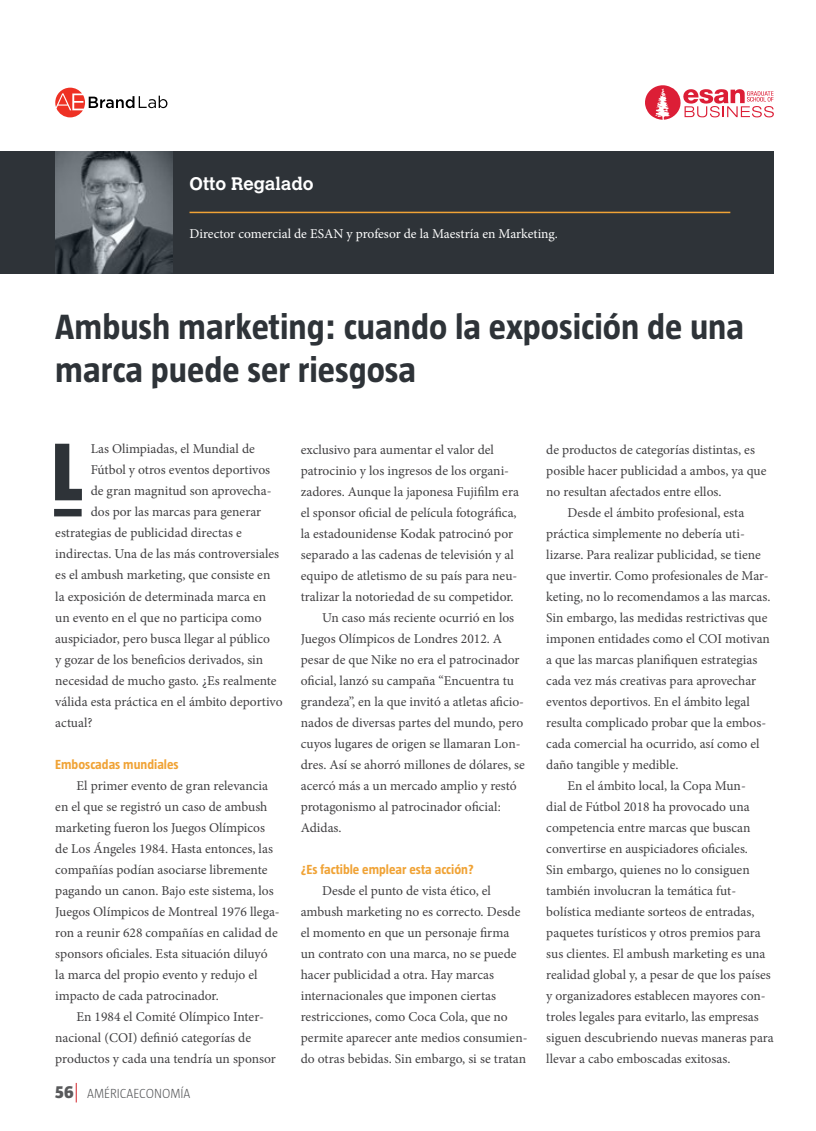
<style>
.page{position:relative;width:816px;height:1131px;background:#fff}
.page>*{position:absolute;margin:0;border:0;box-sizing:border-box;transform-origin:0 0}
.t1{font:800 84px "Taz";color:#2e3338}
.t2{font:700 36px/43.2px "Taz";color:#2e3338}
.t3{font:700 18px "Calvert MT Std";color:#fff}
.t4{font:13.5px/21px "Minion Pro";color:#414042}
.t5{font:13.5px "Minion Pro";color:#fff}
.t6{font:700 13.5px "Taz";color:#f0a336}
.t7{font:300 13.5px "Taz";color:#58595b}
.s1{font-weight:800;font-size:18px}
</style>
<div class="page">
<svg style="left:76px;top:1083px;width:1px;height:19px"></svg>
<div style="left:0;top:151px;width:774px;height:123px;background:#2e3338"></div>
<hr style="left:190px;top:212px;width:540px;height:1px;background:#f0a336">
<img style="left:55px;top:151px;width:117px;height:123px">
<div style="left:54px;top:509px;width:28px;height:7px;background:#2e3338"></div>
<svg style="left:55px;top:88px;width:112px;height:29px"></svg>
<svg style="left:645px;top:85px;width:129px;height:35px"></svg>
<h3 class="t3" style="left:190px;top:173px;width:126px">Otto Regalado</h3>
<p class="t5" style="left:190px;top:225px;width:370px">Director comercial de ESAN y profesor de la Maestría en Marketing.</p>
<h2 class="t2" style="left:55px;top:304px;width:690px">Ambush marketing: cuando la exposición de una marca puede ser riesgosa</h2>
<h1 class="t1" style="left:51px;top:425px;width:33px">L</h1>
<p class="t4" style="left:91px;top:439px;width:166px">Las Olimpiadas, el Mundial de</p>
<p class="t4" style="left:91px;top:460px;width:181px">Fútbol y otros eventos deportivos</p>
<p class="t4" style="left:91px;top:481px;width:182px">de gran magnitud son aprovecha-</p>
<p class="t4" style="left:91px;top:502px;width:172px">dos por las marcas para generar</p>
<p class="t4" style="left:55px;top:523px;width:188px">estrategias de publicidad directas e</p>
<p class="t4" style="left:55px;top:544px;width:225px">indirectas. Una de las más controversiales</p>
<p class="t4" style="left:55px;top:565px;width:217px">es el ambush marketing, que consiste en</p>
<p class="t4" style="left:55px;top:586px;width:212px">la exposición de determinada marca en</p>
<p class="t4" style="left:55px;top:607px;width:208px">un evento en el que no participa como</p>
<p class="t4" style="left:55px;top:628px;width:216px">auspiciador, pero busca llegar al público</p>
<p class="t4" style="left:55px;top:649px;width:210px">y gozar de los beneficios derivados, sin</p>
<p class="t4" style="left:55px;top:670px;width:223px">necesidad de mucho gasto. ¿Es realmente</p>
<p class="t4" style="left:55px;top:691px;width:229px">válida esta práctica en el ámbito deportivo</p>
<p class="t4" style="left:55px;top:712px;width:39px">actual?</p>
<p class="t6" style="left:55px;top:756px;width:125px">Emboscadas mundiales</p>
<p class="t4" style="left:55px;top:775px;width:226px;text-indent:21px">El primer evento de gran relevancia en el que se registró un caso de ambush marketing fueron los Juegos Olímpicos de Los Ángeles 1984. Hasta entonces, las compañías podían asociarse libremente pagando un canon. Bajo este sistema, los Juegos Olímpicos de Montreal 1976 llega&shy;ron a reunir 628 compañías en calidad de sponsors oficiales. Esta situación diluyó la marca del propio evento y redujo el impacto de cada patrocinador.</p>
<p class="t4" style="left:55px;top:1006px;width:222px;text-indent:21px">En 1984 el Comité Olímpico Inter&shy;nacional (COI) definió categorías de productos y cada una tendría un sponsor</p>
<p class="t7" style="left:55px;top:1086px;width:137px"><span class="s1">56</span> AMÉRICAECONOMÍA</p>
<p class="t4" style="left:301px;top:439px;width:195px">exclusivo para aumentar el valor del</p>
<p class="t4" style="left:301px;top:460px;width:210px">patrocinio y los ingresos de los organi-</p>
<p class="t4" style="left:301px;top:481px;width:220px">zadores. Aunque la japonesa Fujifilm era</p>
<p class="t4" style="left:301px;top:502px;width:217px">el sponsor oficial de película fotográfica,</p>
<p class="t4" style="left:301px;top:523px;width:214px">la estadounidense Kodak patrocinó por</p>
<p class="t4" style="left:301px;top:544px;width:215px">separado a las cadenas de televisión y al</p>
<p class="t4" style="left:301px;top:565px;width:218px">equipo de atletismo de su país para neu-</p>
<p class="t4" style="left:301px;top:586px;width:214px">tralizar la notoriedad de su competidor.</p>
<p class="t4" style="left:322px;top:607px;width:194px">Un caso más reciente ocurrió en los</p>
<p class="t4" style="left:301px;top:628px;width:203px">Juegos Olímpicos de Londres 2012. A</p>
<p class="t4" style="left:301px;top:649px;width:220px">pesar de que Nike no era el patrocinador</p>
<p class="t4" style="left:301px;top:670px;width:215px">oficial, lanzó su campaña “Encuentra tu</p>
<p class="t4" style="left:301px;top:691px;width:225px">grandeza”, en la que invitó a atletas aficio-</p>
<p class="t4" style="left:301px;top:712px;width:224px">nados de diversas partes del mundo, pero</p>
<p class="t4" style="left:301px;top:733px;width:221px">cuyos lugares de origen se llamaran Lon-</p>
<p class="t4" style="left:301px;top:754px;width:226px">dres. Así se ahorró millones de dólares, se</p>
<p class="t4" style="left:301px;top:775px;width:217px">acercó más a un mercado amplio y restó</p>
<p class="t4" style="left:301px;top:796px;width:201px">protagonismo al patrocinador oficial:</p>
<p class="t4" style="left:301px;top:817px;width:42px">Adidas.</p>
<p class="t6" style="left:301px;top:862px;width:175px">¿Es factible emplear esta acción?</p>
<p class="t4" style="left:301px;top:880px;width:228px;text-indent:21px">Desde el punto de vista ético, el ambush marketing no es correcto. Desde el momento en que un personaje firma<br>un contrato con una marca, no se puede hacer publicidad a otra. Hay marcas internacionales que imponen ciertas restricciones, como Coca Cola, que no permite aparecer ante medios consumien&shy;do otras bebidas. Sin embargo, si se tratan</p>
<p class="t4" style="left:546px;top:439px;width:210px">de productos de categorías distintas, es</p>
<p class="t4" style="left:546px;top:460px;width:222px">posible hacer publicidad a ambos, ya que</p>
<p class="t4" style="left:546px;top:481px;width:177px">no resultan afectados entre ellos.</p>
<p class="t4" style="left:568px;top:502px;width:178px">Desde el ámbito profesional, esta</p>
<p class="t4" style="left:546px;top:523px;width:200px">práctica simplemente no debería uti-</p>
<p class="t4" style="left:546px;top:544px;width:216px">lizarse. Para realizar publicidad, se tiene</p>
<p class="t4" style="left:546px;top:565px;width:224px">que invertir. Como profesionales de Mar-</p>
<p class="t4" style="left:546px;top:586px;width:226px">keting, no lo recomendamos a las marcas.</p>
<p class="t4" style="left:546px;top:607px;width:223px">Sin embargo, las medidas restrictivas que</p>
<p class="t4" style="left:546px;top:628px;width:225px">imponen entidades como el COI motivan</p>
<p class="t4" style="left:546px;top:649px;width:213px">a que las marcas planifiquen estrategias</p>
<p class="t4" style="left:546px;top:670px;width:211px">cada vez más creativas para aprovechar</p>
<p class="t4" style="left:546px;top:691px;width:205px">eventos deportivos. En el ámbito legal</p>
<p class="t4" style="left:546px;top:712px;width:221px">resulta complicado probar que la embos-</p>
<p class="t4" style="left:546px;top:733px;width:215px">cada comercial ha ocurrido, así como el</p>
<p class="t4" style="left:546px;top:754px;width:134px">daño tangible y medible.</p>
<p class="t4" style="left:568px;top:775px;width:180px">En el ámbito local, la Copa Mun-</p>
<p class="t4" style="left:546px;top:796px;width:205px">dial de Fútbol 2018 ha provocado una</p>
<p class="t4" style="left:546px;top:817px;width:206px">competencia entre marcas que buscan</p>
<p class="t4" style="left:546px;top:838px;width:203px">convertirse en auspiciadores oficiales.</p>
<p class="t4" style="left:546px;top:859px;width:205px">Sin embargo, quienes no lo consiguen</p>
<p class="t4" style="left:546px;top:880px;width:191px">también involucran la temática fut-</p>
<p class="t4" style="left:546px;top:901px;width:210px">bolística mediante sorteos de entradas,</p>
<p class="t4" style="left:546px;top:922px;width:216px">paquetes turísticos y otros premios para</p>
<p class="t4" style="left:546px;top:943px;width:221px">sus clientes. El ambush marketing es una</p>
<p class="t4" style="left:546px;top:964px;width:226px">realidad global y, a pesar de que los países</p>
<p class="t4" style="left:546px;top:985px;width:221px">y organizadores establecen mayores con-</p>
<p class="t4" style="left:546px;top:1006px;width:214px">troles legales para evitarlo, las empresas</p>
<p class="t4" style="left:546px;top:1027px;width:229px">siguen descubriendo nuevas maneras para</p>
<p class="t4" style="left:546px;top:1048px;width:186px">llevar a cabo emboscadas exitosas.</p>
</div>
